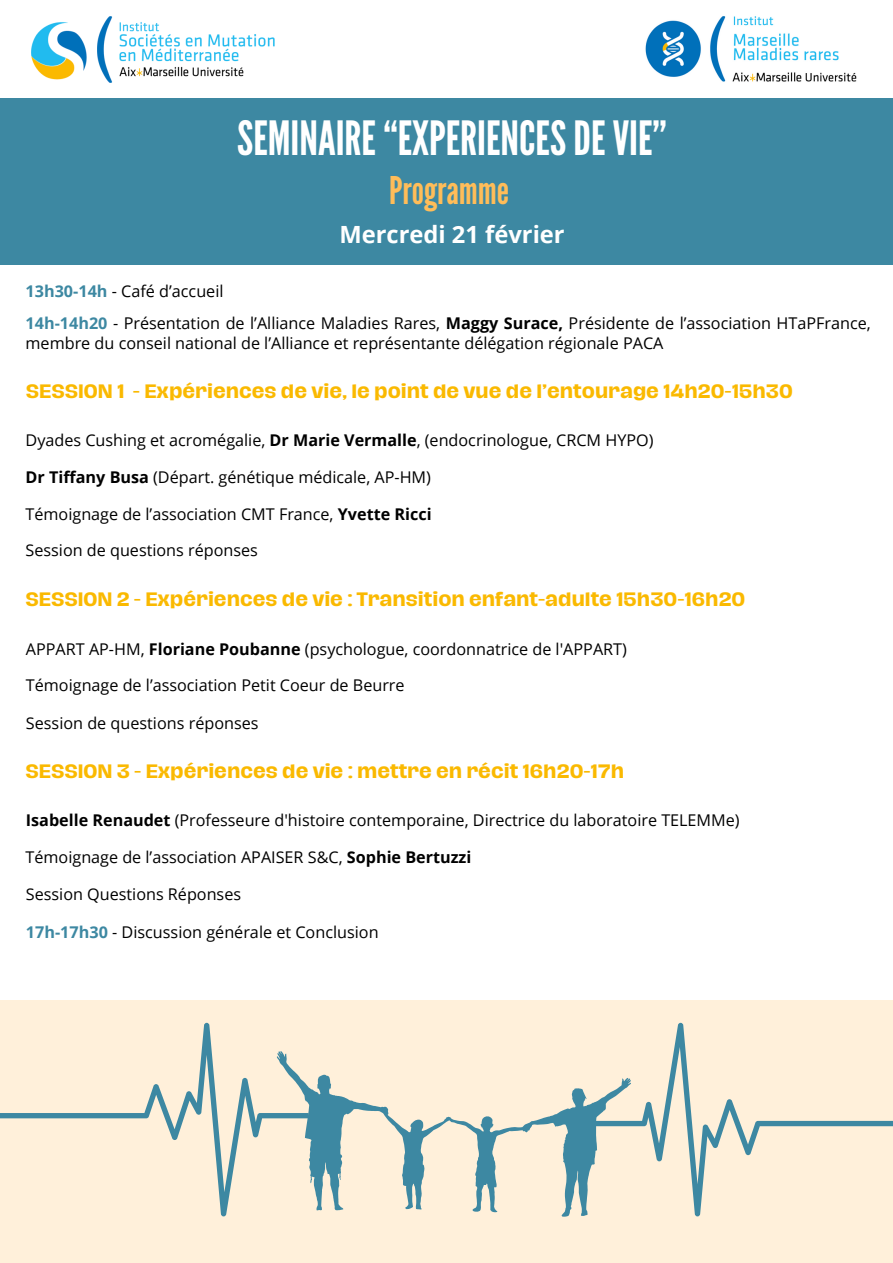
<style>
.page{position:relative;width:893px;height:1263px;background:#fff}
.page>*{position:absolute;margin:0;border:0;box-sizing:border-box;transform-origin:0 0}
.t1{font:47.17px "League Gothic";color:#fff}
.t2{font:38.1px "League Gothic";color:#ffbd59}
.t3{font:700 23.7px "Open Sans";color:#fff}
.t4{font:700 17.77px "Hagrid Text";color:#fab900}
.t5{font:16.2px/19.1px "Open Sans";color:#000}
.s1{font-weight:700;color:#3d88a2}
.s2{font-weight:700}
</style>
<div class="page">
<img style="left:31px;top:17px;width:244px;height:66px">
<img style="left:645px;top:16px;width:212px;height:66px">
<div style="left:0;top:98px;width:893px;height:166px;background:#3d88a2"></div>
<div style="left:0;top:1000px;width:893px;height:263px;background:#fff0da"></div>
<svg style="left:0;top:1023px;width:276px;height:193px"></svg>
<svg style="left:276px;top:1051px;width:319px;height:165px"></svg>
<svg style="left:595px;top:1023px;width:298px;height:193px"></svg>
<p class="t1" style="left:237px;top:111px;width:431px">SEMINAIRE “EXPERIENCESDEVIE”</p>
<p class="t2" style="left:389px;top:168px;width:122px">Programme</p>
<p class="t3" style="left:339px;top:218px;width:227px">Mercredi 21 février</p>
<p class="t5" style="left:26px;top:281px;width:199px"><span class="s1">13h30-14h</span> - Café d’accueil</p>
<h4 class="t5" style="left:26px;top:314px;width:847px"><span class="s1">14h-14h20</span> - Présentation de l’Alliance Maladies Rares, <span class="s2">Maggy Surace,</span> Présidente de l’association HTaPFrance, membre du conseil national de l’Alliance et représentante délégation régionale PACA</h4>
<h1 class="t4" style="left:26px;top:383px;width:768px">SESSION 1 - Expériences de vie, le point de vue de l’entourage 14h20-15h30</h1>
<p class="t5" style="left:26px;top:430px;width:629px">Dyades Cushing et acromégalie, <span class="s2">Dr Marie Vermalle</span>, (endocrinologue, CRCM HYPO)</p>
<h4 class="t5" style="left:26px;top:467px;width:407px"><span class="s2">Dr Tiffany Busa</span> (Départ. génétique médicale, AP-HM)</h4>
<h3 class="t5" style="left:26px;top:504px;width:407px">Témoignage de l’association CMT France, <span class="s2">Yvette Ricci</span></h3>
<p class="t5" style="left:26px;top:541px;width:234px">Session de questions réponses</p>
<h2 class="t4" style="left:26px;top:591px;width:721px">SESSION 2 - Expériences de vie : Transition enfant-adulte 15h30-16h20</h2>
<p class="t5" style="left:26px;top:639px;width:602px">APPART AP-HM, <span class="s2">Floriane Poubanne</span> (psychologue, coordonnatrice de l'APPART)</p>
<p class="t5" style="left:26px;top:675px;width:380px">Témoignage de l’association Petit Coeur de Beurre</p>
<p class="t5" style="left:26px;top:713px;width:234px">Session de questions réponses</p>
<h4 class="t4" style="left:26px;top:762px;width:600px">SESSION 3 - Expériences de vie : mettre en récit 16h20-17h</h4>
<p class="t5" style="left:26px;top:810px;width:715px"><span class="s2">Isabelle Renaudet</span> (Professeure d'histoire contemporaine, Directrice du laboratoire TELEMMe)</p>
<p class="t5" style="left:26px;top:847px;width:447px">Témoignage de l’association APAISER S&amp;C, <span class="s2">Sophie Bertuzzi</span></p>
<p class="t5" style="left:26px;top:884px;width:217px">Session Questions Réponses</p>
<p class="t5" style="left:26px;top:922px;width:354px"><span class="s1">17h-17h30</span> - Discussion générale et Conclusion</p>
</div>
